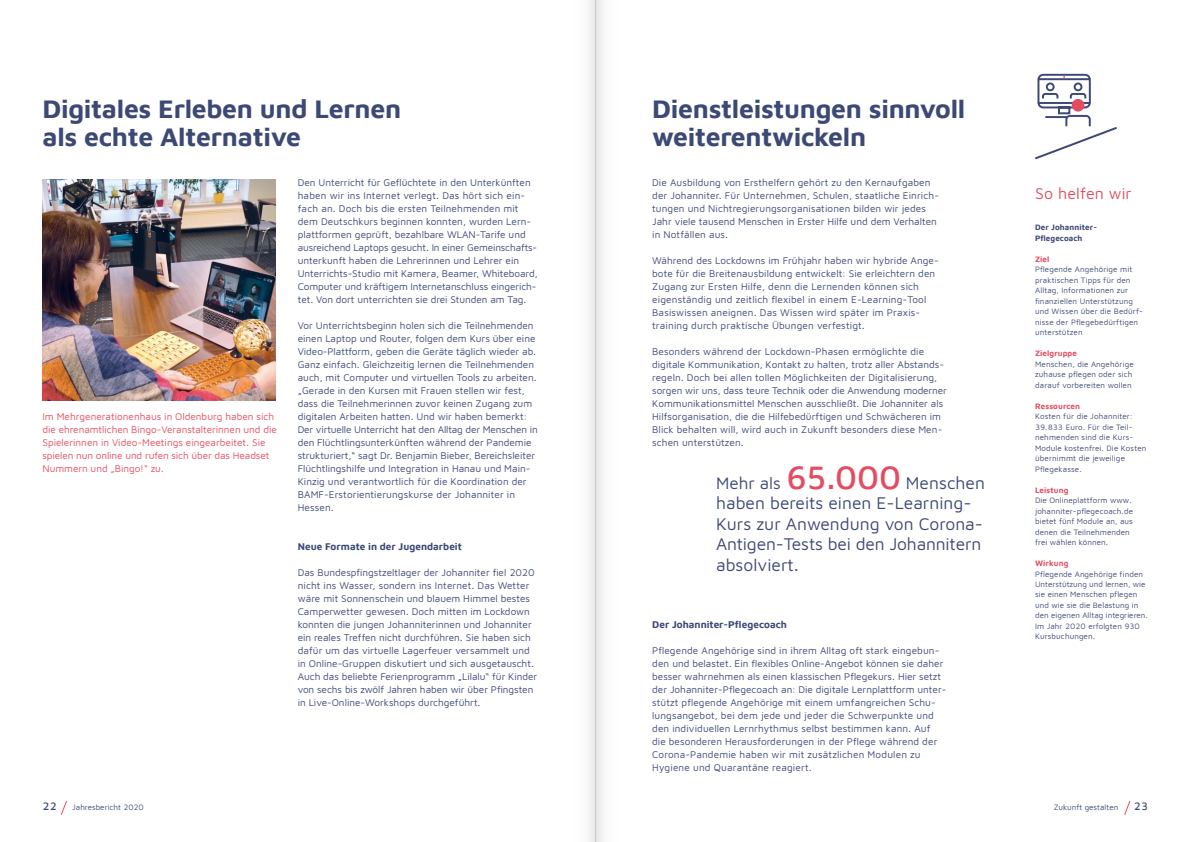
<style>
.page{position:relative;width:1191px;height:842px;background:#fff}
.page>*{position:absolute;margin:0;border:0;box-sizing:border-box;transform-origin:0 0}
.t1{font:700 26px/28.6px "Maven Johanniter";letter-spacing:-.01em;color:#3d4975}
.t2{font:17.4px/20.6px "Maven Johanniter";color:#3d4975}
.t3{font:16px "Maven Johanniter";letter-spacing:.005em;color:#e44d61}
.t4{font:500 11px "Maven Johanniter";color:#3d4975}
.t5{font:10px/13px "Maven Johanniter";color:#3d4975}
.t6{font:10px/13px "Maven Johanniter";letter-spacing:-.005em;color:#e44d61}
.t7{font:700 10px "Maven Johanniter";color:#3d4975}
.t8{font:8px/10.5px "Maven Johanniter";letter-spacing:.015em;color:#3d4975}
.t9{font:700 8px "Maven Johanniter";letter-spacing:.01em;color:#e44d61}
.t10{font:700 8px/10.5px "Maven Johanniter";letter-spacing:.01em;color:#3d4975}
.s1{font-size:16.9px}
.s2{font-weight:500;font-size:33.2px;color:#e44d61}
</style>
<div class="page">
<svg style="left:61px;top:800px;width:6px;height:15px"></svg>
<svg style="left:1124px;top:800px;width:6px;height:15px"></svg>
<img style="left:43px;top:180px;width:232px;height:221px">
<svg style="left:1035px;top:73px;width:82px;height:87px"></svg>
<div style="left:595px;top:0;width:40px;height:842px;background:linear-gradient(to right,#f0f0f0,#fff)"></div>
<div style="left:556px;top:0;width:39px;height:842px;background:linear-gradient(to right,#fff,#f3f3f3)"></div>
<h1 class="t1" style="left:43px;top:93px;width:360px">Digitales Erleben und Lernen als echte Alternative</h1>
<h1 class="t1" style="left:652px;top:93px;width:314px">Dienstleistungen sinnvoll weiterentwickeln</h1>
<p class="t6" style="left:43px;top:409px;width:236px">Im Mehrgenerationenhaus in Oldenburg haben sich die ehrenamtlichen Bingo-Veranstalterinnen und die Spielerinnen in Video-Meetings eingearbeitet. Sie spielen nun online und rufen sich über das Headset Nummern und „Bingo!“ zu.</p>
<p class="t5" style="left:298px;top:175px;width:241px">Den Unterricht für Geflüchtete in den Unterkünften haben wir ins Internet verlegt. Das hört sich ein&shy;fach an. Doch bis die ersten Teilnehmenden mit dem Deutschkurs beginnen konnten, wurden Lern&shy;plattformen geprüft, bezahlbare WLAN-Tarife und ausreichend Laptops gesucht. In einer Gemeinschafts&shy;unterkunft haben die Lehrerinnen und Lehrer ein Unterrichts-Studio mit Kamera, Beamer, Whiteboard, Computer und kräftigem Internetanschluss eingerich&shy;tet. Von dort unterrichten sie drei Stunden am Tag.</p>
<p class="t5" style="left:298px;top:318px;width:241px">Vor Unterrichtsbeginn holen sich die Teilnehmenden einen Laptop und Router, folgen dem Kurs über eine Video-Plattform, geben die Geräte täglich wieder ab.<br>Ganz einfach. Gleichzeitig lernen die Teilnehmenden auch, mit Computer und virtuellen Tools zu arbeiten. „Gerade in den Kursen mit Frauen stellen wir fest, dass die Teilnehmerinnen zuvor keinen Zugang zum digitalen Arbeiten hatten. Und wir haben bemerkt:<br>Der virtuelle Unterricht hat den Alltag der Menschen in den Flüchtlingsunterkünften während der Pandemie strukturiert,“ sagt Dr. Benjamin Bieber, Bereichsleiter Flüchtlingshilfe und Integration in Hanau und Main-Kinzig und verantwortlich für die Koordination der BAMF-Erstorientierungskurse der Johanniter in Hessen.</p>
<p class="t7" style="left:298px;top:539px;width:166px">Neue Formate in der Jugendarbeit</p>
<p class="t5" style="left:298px;top:565px;width:241px">Das Bundespfingstzeltlager der Johanniter fiel 2020 nicht ins Wasser, sondern ins Internet. Das Wetter wäre mit Sonnenschein und blauem Himmel bestes Camperwetter gewesen. Doch mitten im Lockdown konnten die jungen Johanniterinnen und Johanniter ein reales Treffen nicht durchführen. Sie haben sich dafür um das virtuelle Lagerfeuer versammelt und in Online-Gruppen diskutiert und sich ausgetauscht.<br>Auch das beliebte Ferienprogramm „Lilalu“ für Kinder von sechs bis zwölf Jahren haben wir über Pfingsten in Live-Online-Workshops durchgeführt.</p>
<p class="t5" style="left:652px;top:175px;width:288px">Die Ausbildung von Ersthelfern gehört zu den Kernaufgaben der Johanniter. Für Unternehmen, Schulen, staatliche Einrich&shy;tungen und Nichtregierungsorganisationen bilden wir jedes Jahr viele tausend Menschen in Erster Hilfe und dem Verhalten in Notfällen aus.</p>
<p class="t5" style="left:652px;top:253px;width:288px">Während des Lockdowns im Frühjahr haben wir hybride Ange&shy;bote für die Breitenausbildung entwickelt: Sie erleichtern den Zugang zur Ersten Hilfe, denn die Lernenden können sich eigenständig und zeitlich flexibel in einem E-Learning-Tool Basiswissen aneignen. Das Wissen wird später im Praxis&shy;training durch praktische Übungen verfestigt.</p>
<p class="t5" style="left:652px;top:344px;width:296px">Besonders während der Lockdown-Phasen ermöglichte die digitale Kommunikation, Kontakt zu halten, trotz aller Abstands&shy;regeln. Doch bei allen tollen Möglichkeiten der Digitalisierung, sorgen wir uns, dass teure Technik oder die Anwendung moderner Kommunikationsmittel Menschen ausschließt. Die Johanniter als Hilfsorganisation, die die Hilfebedürftigen und Schwächeren im Blick behalten will, wird auch in Zukunft besonders diese Men&shy;schen unterstützen.</p>
<h2 class="t2" style="left:716px;top:471px;width:270px"><span class="s1">Mehr als</span> <span class="s2">65.000</span> Menschen haben bereits einen E-Learning-<br>Kurs zur Anwendung von Corona-<br>Antigen-Tests bei den Johannitern absolviert.</h2>
<p class="t7" style="left:652px;top:617px;width:136px">Der Johanniter-Pflegecoach</p>
<p class="t5" style="left:652px;top:643px;width:296px">Pflegende Angehörige sind in ihrem Alltag oft stark eingebun&shy;den und belastet. Ein flexibles Online-Angebot können sie daher besser wahrnehmen als einen klassischen Pflegekurs. Hier setzt der Johanniter-Pflegecoach an: Die digitale Lernplattform unter&shy;stützt pflegende Angehörige mit einem umfangreichen Schu&shy;lungsangebot, bei dem jede und jeder die Schwerpunkte und den individuellen Lernrhythmus selbst bestimmen kann. Auf die besonderen Herausforderungen in der Pflege während der Corona-Pandemie haben wir mit zusätzlichen Modulen zu Hygiene und Quarantäne reagiert.</p>
<h3 class="t3" style="left:1035px;top:182px;width:98px">So helfen wir</h3>
<p class="t10" style="left:1035px;top:221px;width:63px">Der Johanniter-<br>Pflegecoach</p>
<p class="t9" style="left:1035px;top:253px;width:16px">Ziel</p>
<p class="t8" style="left:1035px;top:264px;width:108px">Pflegende Angehörige mit praktischen Tipps für den<br>Alltag, Informationen zur finanziellen Unterstützung und Wissen über die Bedürf&shy;nisse der Pflegebedürftigen unterstützen</p>
<p class="t9" style="left:1035px;top:348px;width:43px">Zielgruppe</p>
<p class="t8" style="left:1035px;top:358px;width:100px">Menschen, die Angehörige zuhause pflegen oder sich darauf vorbereiten wollen</p>
<p class="t9" style="left:1035px;top:400px;width:46px">Ressourcen</p>
<p class="t8" style="left:1035px;top:410px;width:113px">Kosten für die Johanniter:<br>39.833 Euro. Für die Teil&shy;nehmenden sind die Kurs-<br>Module kostenfrei. Die Kosten übernimmt die jeweilige<br>Pflegekasse.</p>
<p class="t9" style="left:1035px;top:484px;width:35px">Leistung</p>
<p class="t8" style="left:1035px;top:494px;width:99px">Die Onlineplattform www. johanniter-pflegecoach.de bietet fünf Module an, aus denen die Teilnehmenden frei wählen können.</p>
<p class="t9" style="left:1035px;top:557px;width:35px">Wirkung</p>
<p class="t8" style="left:1035px;top:568px;width:114px">Pflegende Angehörige finden<br>Unterstützung und lernen, wie sie einen Menschen pflegen und wie sie die Belastung in den eigenen Alltag integrieren.<br>Im Jahr 2020 erfolgten 930<br>Kursbuchungen.</p>
<p class="t4" style="left:43px;top:798px;width:16px">22</p>
<p class="t8" style="left:72px;top:801px;width:73px">Jahresbericht 2020</p>
<p class="t8" style="left:1053px;top:801px;width:66px">Zukunft gestalten</p>
<p class="t4" style="left:1134px;top:798px;width:16px">23</p>
</div>
